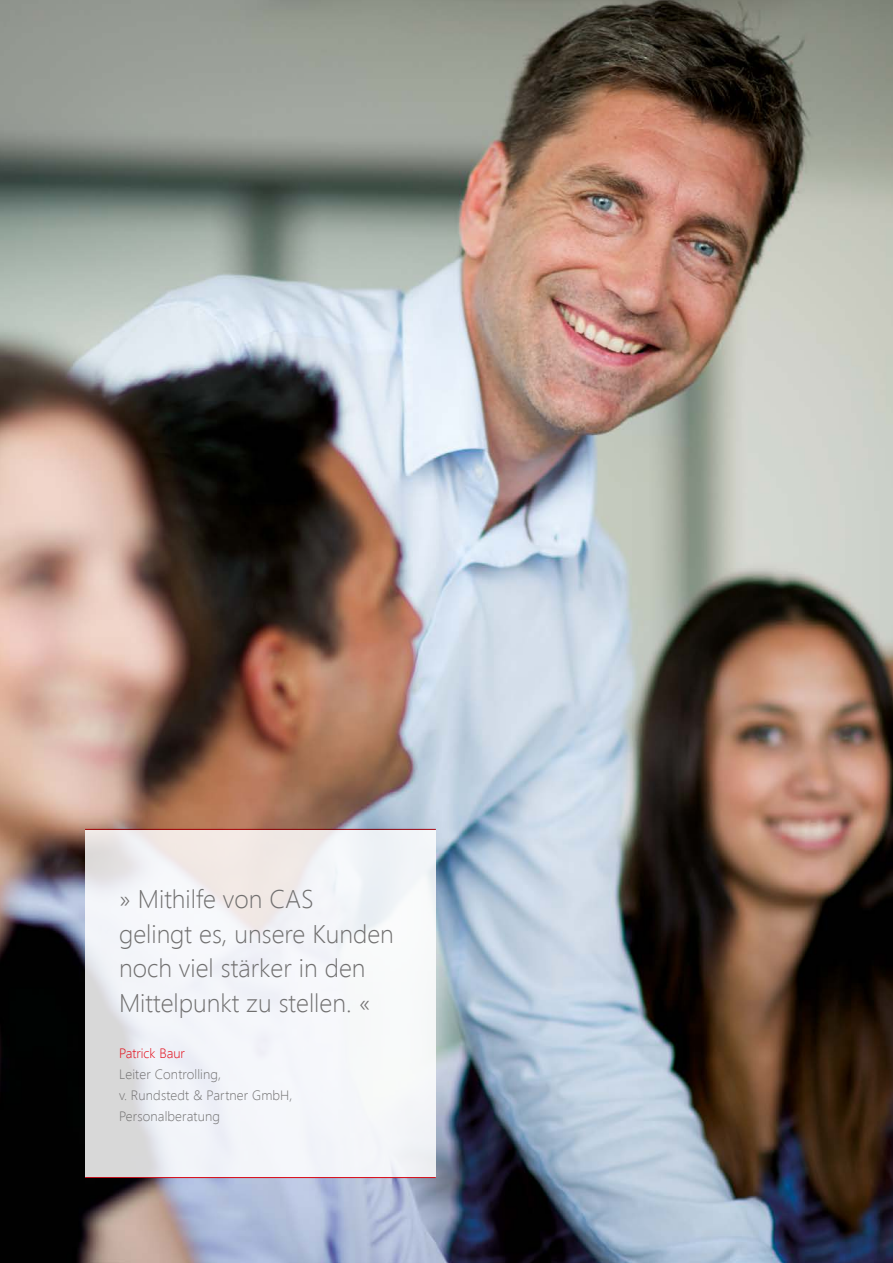
<style>
.page{position:relative;width:893px;height:1263px;background:#fff}
.page>*{position:absolute;margin:0;border:0;box-sizing:border-box;transform-origin:0 0}
.t1{font:300 25.5px/34.5px "Segoe UI";color:#706f6f}
.t2{font:300 13.5px/21px "Segoe UI";letter-spacing:.01em;color:#706f6f}
.t3{font:300 13.5px "Segoe UI";color:#e30613}
</style>
<div class="page">
<img style="left:0;top:0;width:893px;height:1263px">
<svg style="left:85px;top:830px;width:351px;height:347px;fill:#f3f5f9"></svg>
<hr style="left:85px;top:829px;width:351px;height:1px;background:#e30613">
<hr style="left:85px;top:1177px;width:351px;height:1px;background:#e30613">
<p class="t1" style="left:119px;top:881px;width:276px">» Mithilfe von CAS<br>gelingt es, unsere Kunden noch viel stärker in den<br>Mittelpunkt zu stellen. «</p>
<p class="t3" style="left:119px;top:1044px;width:67px">Patrick Baur</p>
<p class="t2" style="left:119px;top:1063px;width:175px">Leiter Controlling,<br>v. Rundstedt &amp; Partner GmbH,<br>Personalberatung</p>
</div>
